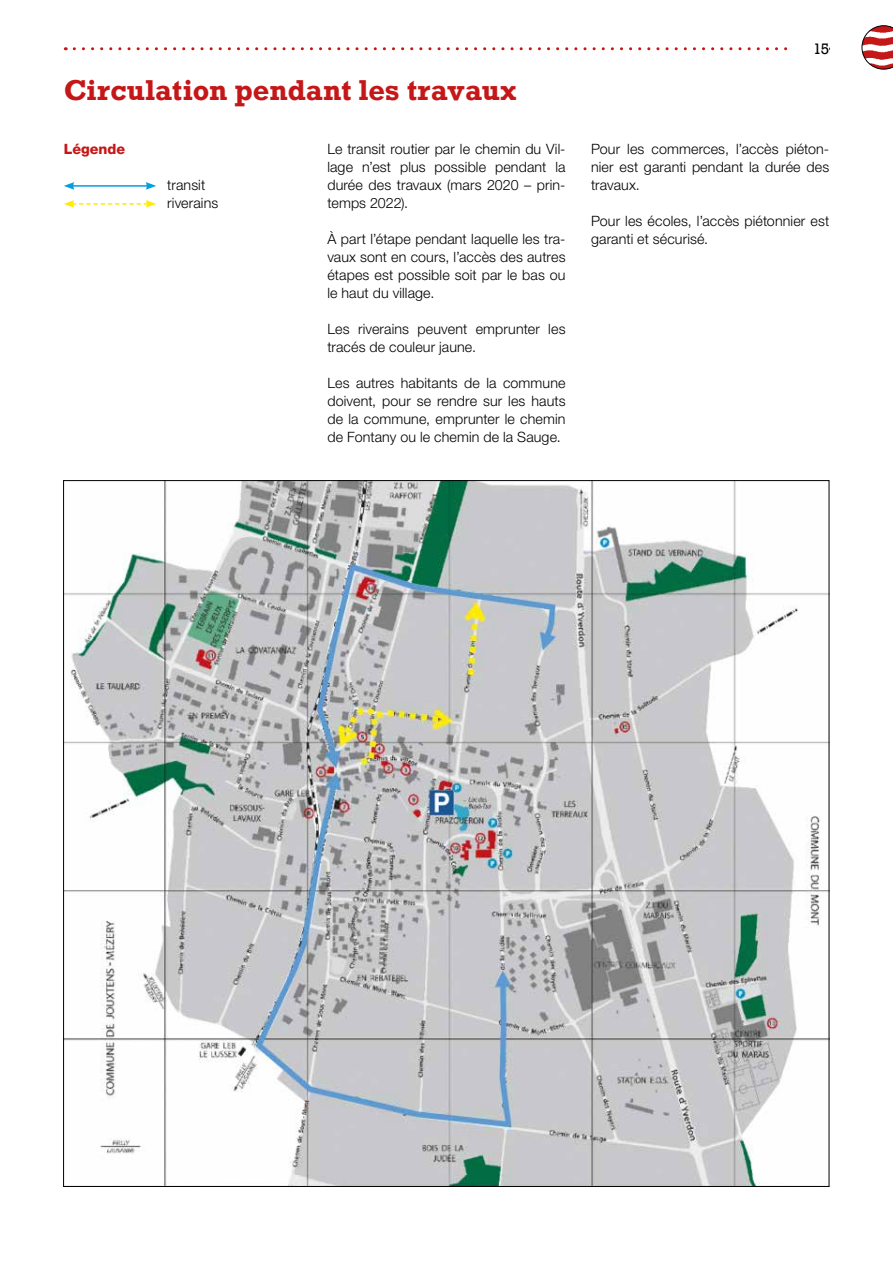
<style>
.page{position:relative;width:893px;height:1263px;background:#fff}
.page>*{position:absolute;margin:0;border:0;box-sizing:border-box;transform-origin:0 0}
.t1{font:700 27px "Rockwell";letter-spacing:.005em;color:#c51718}
.t2{font:300 14.25px/18px "Helvetica Neue LT Std";letter-spacing:.01em;color:#000;text-align:justify}
.t3{font:800 14.25px "Helvetica Neue LT Std";color:#c51718}
.t4{font:14.25px "Rockwell";color:#000}
</style>
<div class="page">
<svg style="left:74px;top:47px;width:714px;height:3px"></svg>
<svg style="left:862px;top:26px;width:31px;height:43px"></svg>
<img style="left:65px;top:482px;width:762px;height:702px">
<hr style="left:72px;top:185px;width:76px;height:2px;background:#009ee3">
<svg style="left:64px;top:182px;width:10px;height:8px"></svg>
<svg style="left:146px;top:182px;width:10px;height:8px"></svg>
<svg style="left:64px;top:200px;width:92px;height:8px"></svg>
<h1 class="t1" style="left:64px;top:72px;width:454px">Circulation pendant les travaux</h1>
<p class="t3" style="left:64px;top:140px;width:63px">Légende</p>
<p class="t2" style="left:167px;top:175px;width:52px">transit riverains</p>
<p class="t2" style="left:327px;top:139px;width:240px">Le transit routier par le chemin du Vil&shy;lage n’est plus possible pendant la durée des travaux (mars 2020 – prin&shy;temps 2022).</p>
<p class="t2" style="left:327px;top:229px;width:240px">À part l’étape pendant laquelle les tra&shy;vaux sont en cours, l’accès des autres étapes est possible soit par le bas ou le haut du village.</p>
<p class="t2" style="left:327px;top:319px;width:240px">Les riverains peuvent emprunter les tracés de couleur jaune.</p>
<p class="t2" style="left:327px;top:373px;width:240px">Les autres habitants de la commune doivent, pour se rendre sur les hauts de la commune, emprunter le chemin de Fontany ou le chemin de la Sauge.</p>
<p class="t4" style="left:813px;top:40px;width:18px">15</p>
<p class="t2" style="left:591px;top:139px;width:240px">Pour les commerces, l’accès piéton&shy;nier est garanti pendant la durée des travaux.</p>
<p class="t2" style="left:591px;top:211px;width:240px">Pour les écoles, l’accès piétonnier est garanti et sécurisé.</p>
</div>
